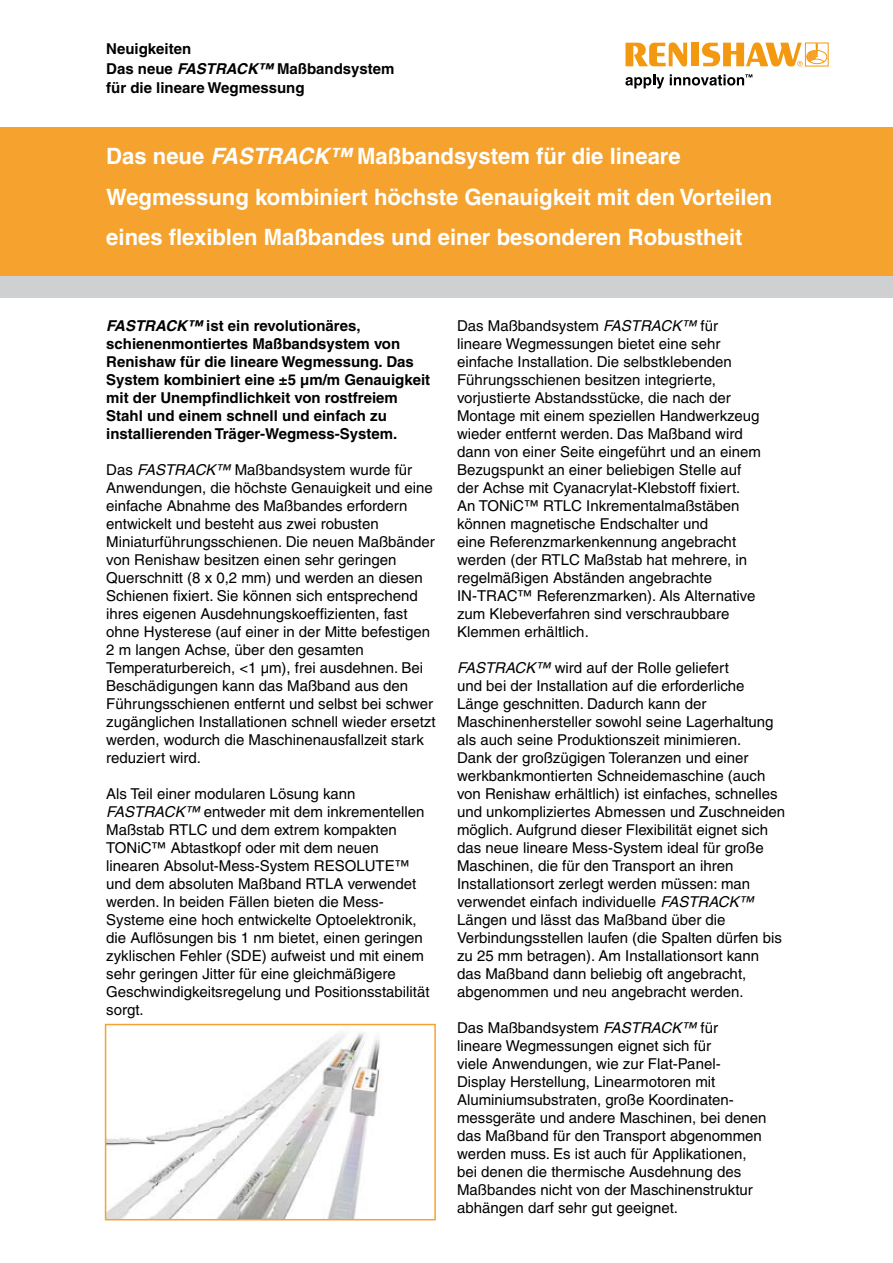
<style>
.page{position:relative;width:893px;height:1263px;background:#fff}
.page>*{position:absolute;margin:0;border:0;box-sizing:border-box;transform-origin:0 0}
.t1{font:700 22.5px/40.5px "Helvetica";color:#fff}
.t2{font:15px/18px "Helvetica";color:#000}
.t3{font:700 15px/18px "Helvetica";color:#000}
.s1{font-style:italic}
</style>
<div class="page">
<div style="left:0;top:128px;width:893px;height:149px;background:#f5a32e"></div>
<div style="left:0;top:276px;width:893px;height:22px;background:#cfd0d1"></div>
<svg style="left:626px;top:43px;width:61px;height:24px"></svg>
<div style="left:691px;top:43px;width:8px;height:23px;background:#f39911"></div>
<svg style="left:626px;top:74px;width:38px;height:15px"></svg>
<svg style="left:702px;top:43px;width:125px;height:24px"></svg>
<svg style="left:670px;top:74px;width:82px;height:12px"></svg>
<img style="left:108px;top:1032px;width:274px;height:185px">
<div style="left:105px;top:1024px;width:331px;height:196px;border:2px solid #f5a32f"></div>
<p class="t3" style="left:106px;top:39px;width:290px;line-height:19.5px">Neuigkeiten<br>Das neue <span class="s1">FASTRACK™</span> Maßbandsystem für die lineare Wegmessung</p>
<h1 class="t1" style="left:106px;top:136px;width:668px">Das neue <span class="s1">FASTRACK™</span> Maßbandsystem für die lineare<br>Wegmessung kombiniert höchste Genauigkeit mit den Vorteilen eines flexiblen Maßbandes und einer besonderen Robustheit</h1>
<p class="t3" style="left:106px;top:316px;width:325px"><span class="s1">FASTRACK™</span> ist ein revolutionäres, schienenmontiertes Maßbandsystem von Renishaw für die lineare Wegmessung. Das System kombiniert eine ±5 µm/m Genauigkeit mit der Unempfindlichkeit von rostfreiem Stahl und einem schnell und einfach zu installierenden Träger-Wegmess-System.</p>
<p class="t2" style="left:106px;top:460px;width:331px">Das <span class="s1">FASTRACK™</span> Maßbandsystem wurde für Anwendungen, die höchste Genauigkeit und eine einfache Abnahme des Maßbandes erfordern entwickelt und besteht aus zwei robusten Miniaturführungsschienen. Die neuen Maßbänder von Renishaw besitzen einen sehr geringen Querschnitt (8 x 0,2 mm) und werden an diesen Schienen fixiert. Sie können sich entsprechend ihres eigenen Ausdehnungskoeffizienten, fast ohne Hysterese (auf einer in der Mitte befestigen 2 m langen Achse, über den gesamten Temperaturbereich, &lt;1 µm), frei ausdehnen. Bei Beschädigungen kann das Maßband aus den Führungsschienen entfernt und selbst bei schwer zugänglichen Installationen schnell wieder ersetzt werden, wodurch die Maschinenausfallzeit stark reduziert wird.</p>
<p class="t2" style="left:106px;top:784px;width:325px">Als Teil einer modularen Lösung kann <span class="s1">FASTRACK™</span> entweder mit dem inkrementellen Maßstab RTLC und dem extrem kompakten TONiC™ Abtastkopf oder mit dem neuen linearen Absolut-Mess-System RESOLUTE™ und dem absoluten Maßband RTLA verwendet werden. In beiden Fällen bieten die Mess-Systeme eine hoch entwickelte Optoelektronik, die Auflösungen bis 1 nm bietet, einen geringen zyklischen Fehler (SDE) aufweist und mit einem sehr geringen Jitter für eine gleichmäßigere Geschwindigkeitsregelung und Positionsstabilität sorgt.</p>
<p class="t2" style="left:457px;top:316px;width:305px">Das Maßbandsystem <span class="s1">FASTRACK™</span> für lineare Wegmessungen bietet eine sehr einfache Installation. Die selbstklebenden Führungsschienen besitzen integrierte, vorjustierte Abstandsstücke, die nach der Montage mit einem speziellen Handwerkzeug wieder entfernt werden. Das Maßband wird dann von einer Seite eingeführt und an einem Bezugspunkt an einer beliebigen Stelle auf der Achse mit Cyanacrylat-Klebstoff fixiert.<br>An TONiC™ RTLC Inkrementalmaßstäben können magnetische Endschalter und<br>eine Referenzmarkenkennung angebracht werden (der RTLC Maßstab hat mehrere, in regelmäßigen Abständen angebrachte IN-TRAC™ Referenzmarken). Als Alternative zum Klebeverfahren sind verschraubbare Klemmen erhältlich.</p>
<p class="t2" style="left:457px;top:658px;width:329px"><span class="s1">FASTRACK™</span> wird auf der Rolle geliefert<br>und bei der Installation auf die erforderliche Länge geschnitten. Dadurch kann der Maschinenhersteller sowohl seine Lagerhaltung als auch seine Produktionszeit minimieren.<br>Dank der großzügigen Toleranzen und einer werkbankmontierten Schneidemaschine (auch von Renishaw erhältlich) ist einfaches, schnelles und unkompliziertes Abmessen und Zuschneiden möglich. Aufgrund dieser Flexibilität eignet sich das neue lineare Mess-System ideal für große Maschinen, die für den Transport an ihren Installationsort zerlegt werden müssen: man verwendet einfach individuelle <span class="s1">FASTRACK™ </span>Längen und lässt das Maßband über die Verbindungsstellen laufen (die Spalten dürfen bis zu 25 mm betragen). Am Installationsort kann das Maßband dann beliebig oft angebracht, abgenommen und neu angebracht werden.</p>
<p class="t2" style="left:457px;top:1018px;width:311px">Das Maßbandsystem <span class="s1">FASTRACK™</span> für lineare Wegmessungen eignet sich für<br>viele Anwendungen, wie zur Flat-Panel-Display Herstellung, Linearmotoren mit Aluminiumsubstraten, große Koordinaten&shy;messgeräte und andere Maschinen, bei denen das Maßband für den Transport abgenommen werden muss. Es ist auch für Applikationen, bei denen die thermische Ausdehnung des Maßbandes nicht von der Maschinenstruktur abhängen darf sehr gut geeignet.</p>
</div>
